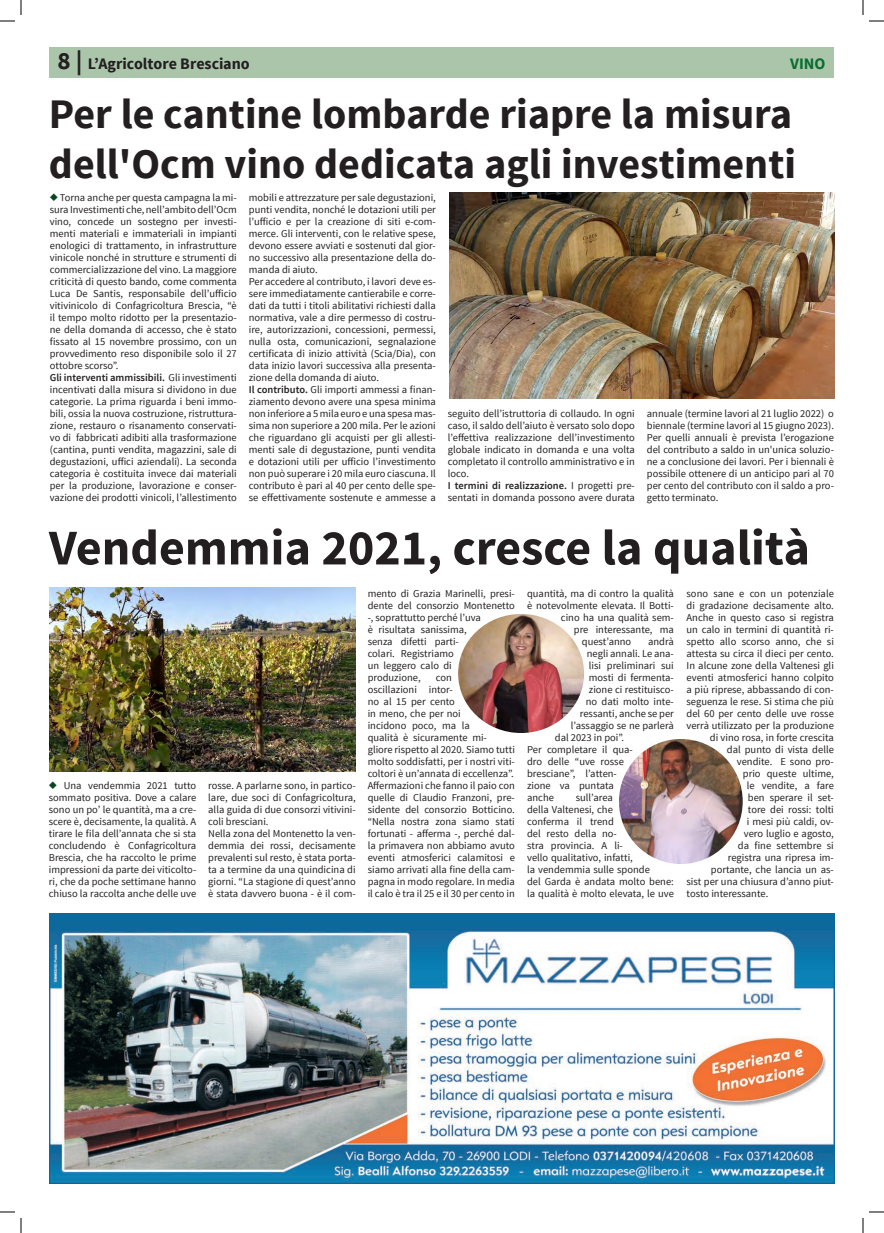
<style>
.page{position:relative;width:884px;height:1233px;background:#fff}
.page>*{position:absolute;margin:0;border:0;box-sizing:border-box;transform-origin:0 0}
.TITOLI_articoli_BIG{font:700 50px "Source Sans Pro";color:#231f20}
.TITOLI_articoli_BIG-2{font:700 42px/50.4px "Source Sans Pro";color:#231f20}
.t1{font:700 16px "Source Sans Pro";letter-spacing:-.005em;color:#231f20}
.t2{font:700 16px "Source Sans Pro";color:#086d2f}
.Testo_lungo{font:10.5px/12px "Source Sans Pro";color:#231f20;text-align:justify}
.s1{font-size:25px}
.s2{color:#084622}
.s3{font-weight:600}
</style>
<div class="page">
<img style="left:449px;top:192px;width:386px;height:206px">
<img style="left:49px;top:587px;width:306px;height:185px">
<div style="left:49px;top:47px;width:785px;height:31px;background:#abc5ab"></div>
<img style="left:49px;top:914px;width:786px;height:269px">
<img style="left:458px;top:614px;width:126px;height:119px">
<img style="left:619px;top:739px;width:124px;height:125px">
<svg style="left:0;top:1211px;width:15px;height:1px"></svg>
<svg style="left:869px;top:1211px;width:15px;height:1px"></svg>
<svg style="left:0;top:0;width:22px;height:22px"></svg>
<svg style="left:20px;top:1218px;width:2px;height:15px"></svg>
<svg style="left:862px;top:0;width:22px;height:22px"></svg>
<svg style="left:862px;top:1218px;width:2px;height:15px"></svg>
<p class="t1" style="left:57px;top:53px;width:194px"><span class="s1">8 |</span> L’Agricoltore Bresciano</p>
<p class="t2" style="left:790px;top:53px;width:37px">VINO</p>
<p class="TITOLI_articoli_BIG-2" style="left:49px;top:90px;width:748px">Per le cantine lombarde riapre la misura dell'Ocm vino dedicata agli investimenti</p>
<p class="Testo_lungo" style="left:50px;top:192px;width:189px"><span class="s2">◆</span> Torna anche per questa campagna la mi&shy;sura Investimenti che, nell’ambito dell’Ocm vino, concede un sostegno per investi&shy;menti materiali e immateriali in impianti enologici di trattamento, in infrastrutture vinicole nonché in strutture e strumenti di commercializzazione del vino. La maggiore criticità di questo bando, come commenta Luca De Santis, responsabile dell’ufficio vitivinicolo di Confagricoltura Brescia, “è il tempo molto ridotto per la presentazio&shy;ne della domanda di accesso, che è stato fissato al 15 novembre prossimo, con un provvedimento reso disponibile solo il 27 ottobre scorso”.</p>
<p class="Testo_lungo" style="left:50px;top:372px;width:189px"><span class="s3">Gli interventi ammissibili.</span> Gli investimenti incentivati dalla misura si dividono in due categorie. La prima riguarda i beni immo&shy;bili, ossia la nuova costruzione, ristruttura&shy;zione, restauro o risanamento conservati&shy;vo di fabbricati adibiti alla trasformazione (cantina, punti vendita, magazzini, sale di degustazioni, uffici aziendali). La seconda categoria è costituita invece dai materiali per la produzione, lavorazione e conser&shy;vazione dei prodotti vinicoli, l’allestimento</p>
<p class="Testo_lungo" style="left:249px;top:192px;width:189px">mobili e attrezzature per sale degustazioni, punti vendita, nonché le dotazioni utili per l’ufficio e per la creazione di siti e-com&shy;merce. Gli interventi, con le relative spese, devono essere avviati e sostenuti dal gior&shy;no successivo alla presentazione della do&shy;manda di aiuto.</p>
<p class="Testo_lungo" style="left:249px;top:276px;width:189px">Per accedere al contributo, i lavori deve es&shy;sere immediatamente cantierabile e corre&shy;dati da tutti i titoli abilitativi richiesti dalla normativa, vale a dire permesso di costru&shy;ire, autorizzazioni, concessioni, permessi, nulla osta, comunicazioni, segnalazione certificata di inizio attività (Scia/Dia), con data inizio lavori successiva alla presenta&shy;zione della domanda di aiuto.</p>
<p class="Testo_lungo" style="left:249px;top:384px;width:189px"><span class="s3">Il contributo.</span> Gli importi ammessi a finan&shy;ziamento devono avere una spesa minima non inferiore a 5 mila euro e una spesa mas&shy;sima non superiore a 200 mila. Per le azioni che riguardano gli acquisti per gli allesti&shy;menti sale di degustazione, punti vendita e dotazioni utili per ufficio l’investimento non può superare i 20 mila euro ciascuna. Il contributo è pari al 40 per cento delle spe&shy;se effettivamente sostenute e ammesse a</p>
<p class="Testo_lungo" style="left:647px;top:408px;width:189px">annuale (termine lavori al 21 luglio 2022) o biennale (termine lavori al 15 giugno 2023).<br>Per quelli annuali è prevista l’erogazione del contributo a saldo in un'unica soluzio&shy;ne a conclusione dei lavori. Per i biennali è possibile ottenere di un anticipo pari al 70 per cento del contributo con il saldo a pro&shy;getto terminato.</p>
<p class="TITOLI_articoli_BIG" style="left:49px;top:516px;width:762px">Vendemmia 2021, cresce la qualità</p>
<p class="Testo_lungo" style="left:448px;top:408px;width:189px">seguito dell’istruttoria di collaudo. In ogni caso, il saldo dell’aiuto è versato solo dopo l’effettiva realizzazione dell’investimento globale indicato in domanda e una volta completato il controllo amministrativo e in loco.</p>
<p class="Testo_lungo" style="left:448px;top:480px;width:189px"><span class="s3">I termini di realizzazione.</span> I progetti pre&shy;sentati in domanda possono avere durata</p>
<p class="Testo_lungo" style="left:49px;top:780px;width:149px"><span class="s2">◆</span> Una vendemmia 2021 tutto sommato positiva. Dove a calare sono un po’ le quantità, ma a cre&shy;scere è, decisamente, la qualità. A tirare le fila dell’annata che si sta concludendo è Confagricoltura Brescia, che ha raccolto le prime impressioni da parte dei viticolto&shy;ri, che da poche settimane hanno chiuso la raccolta anche delle uve</p>
<p class="Testo_lungo" style="left:208px;top:780px;width:149px">rosse. A parlarne sono, in partico&shy;lare, due soci di Confagricoltura, alla guida di due consorzi vitivini&shy;coli bresciani.</p>
<p class="Testo_lungo" style="left:208px;top:828px;width:149px">Nella zona del Montenetto la ven&shy;demmia dei rossi, decisamente prevalenti sul resto, è stata porta&shy;ta a termine da una quindicina di giorni. “La stagione di quest’anno è stata davvero buona - è il com-</p>
<p class="Testo_lungo" style="left:368px;top:588px;width:149px;text-align:left">mento di Grazia Marinelli, presi&shy;dente del consorzio Montenetto -, soprattutto perché l’uva<br>è risultata sanissima,<br>senza difetti parti-<br>colari. Registriamo<br>un leggero calo di<br>produzione,</p>
<p class="Testo_lungo" style="left:368px;top:672px;width:149px;text-align:left;text-indent:68px">con<br>oscillazioni intor-<br>no al 15 per cento<br>in meno, che per noi<br>incidono poco, ma la<br>qualità è sicuramente mi-<br>gliore rispetto al 2020. Siamo tutti molto soddisfatti, per i nostri viti&shy;coltori è un’annata di eccellenza”.</p>
<p class="Testo_lungo" style="left:368px;top:780px;width:149px">Affermazioni che fanno il paio con quelle di Claudio Franzoni, pre&shy;sidente del consorzio Botticino. “Nella nostra zona siamo stati fortunati - afferma -, perché dal&shy;la primavera non abbiamo avuto eventi atmosferici calamitosi e siamo arrivati alla fine della cam&shy;pagna in modo regolare. In media il calo è tra il 25 e il 30 per cento in</p>
<p class="Testo_lungo" style="left:527px;top:588px;width:148px">quantità, ma di contro la qualità</p>
<p class="Testo_lungo" style="left:527px;top:600px;width:148px">è notevolmente elevata. Il Botti-</p>
<p class="Testo_lungo" style="left:561px;top:612px;width:115px">cino ha una qualità sem-</p>
<p class="Testo_lungo" style="left:574px;top:624px;width:102px">pre interessante, ma</p>
<p class="Testo_lungo" style="left:582px;top:636px;width:51px">quest’anno</p>
<p class="Testo_lungo" style="left:648px;top:636px;width:27px">andrà</p>
<p class="Testo_lungo" style="left:587px;top:648px;width:89px">negli annali. Le ana-</p>
<p class="Testo_lungo" style="left:589px;top:660px;width:86px">lisi preliminari sui</p>
<p class="Testo_lungo" style="left:589px;top:672px;width:86px">mosti di fermenta-</p>
<p class="Testo_lungo" style="left:589px;top:684px;width:86px">zione ci restituisco-</p>
<p class="Testo_lungo" style="left:586px;top:696px;width:90px">no dati molto inte-</p>
<p class="Testo_lungo" style="left:580px;top:708px;width:96px">ressanti, anche se per</p>
<p class="Testo_lungo" style="left:571px;top:720px;width:104px">l’assaggio se ne parlerà</p>
<p class="Testo_lungo" style="left:555px;top:732px;width:71px">dal 2023 in poi”.</p>
<p class="Testo_lungo" style="left:527px;top:744px;width:107px;text-align:left">Per completare il qua&shy;dro delle “uve rosse bresciane”, l’atten&shy;zione va puntata anche</p>
<p class="Testo_lungo" style="left:527px;top:792px;width:148px;text-align:left;text-indent:49px">sull’area<br>della Valtenesi, che<br>conferma il trend<br>del resto della no-<br>stra provincia. A li-<br>vello qualitativo, infatti,<br>la vendemmia sulle sponde<br>del Garda è andata molto bene: la qualità è molto elevata, le uve</p>
<p class="Testo_lungo" style="left:687px;top:588px;width:149px">sono sane e con un potenziale</p>
<p class="Testo_lungo" style="left:687px;top:600px;width:149px">di gradazione decisamente alto.</p>
<p class="Testo_lungo" style="left:687px;top:612px;width:149px">Anche in questo caso si registra</p>
<p class="Testo_lungo" style="left:687px;top:624px;width:149px">un calo in termini di quantità ri-</p>
<p class="Testo_lungo" style="left:687px;top:636px;width:149px">spetto allo scorso anno, che si</p>
<p class="Testo_lungo" style="left:687px;top:648px;width:149px">attesta su circa il dieci per cento.</p>
<p class="Testo_lungo" style="left:687px;top:660px;width:149px">In alcune zone della Valtenesi gli</p>
<p class="Testo_lungo" style="left:687px;top:672px;width:149px">eventi atmosferici hanno colpito</p>
<p class="Testo_lungo" style="left:687px;top:684px;width:149px">a più riprese, abbassando di con-</p>
<p class="Testo_lungo" style="left:687px;top:696px;width:149px">seguenza le rese. Si stima che più</p>
<p class="Testo_lungo" style="left:687px;top:708px;width:149px">del 60 per cento delle uve rosse</p>
<p class="Testo_lungo" style="left:687px;top:720px;width:149px">verrà utilizzato per la produzione</p>
<p class="Testo_lungo" style="left:710px;top:732px;width:126px">di vino rosa, in forte crescita</p>
<p class="Testo_lungo" style="left:727px;top:744px;width:109px">dal punto di vista delle</p>
<p class="Testo_lungo" style="left:737px;top:756px;width:98px">vendite. E sono pro-</p>
<p class="Testo_lungo" style="left:743px;top:768px;width:92px">prio queste ultime,</p>
<p class="Testo_lungo" style="left:747px;top:780px;width:88px">le vendite, a fare</p>
<p class="Testo_lungo" style="left:748px;top:792px;width:87px">ben sperare il set-</p>
<p class="Testo_lungo" style="left:748px;top:804px;width:87px">tore dei rossi: tolti</p>
<p class="Testo_lungo" style="left:747px;top:816px;width:89px">i mesi più caldi, ov-</p>
<p class="Testo_lungo" style="left:744px;top:828px;width:91px">vero luglio e agosto,</p>
<p class="Testo_lungo" style="left:738px;top:840px;width:98px">da fine settembre si</p>
<p class="Testo_lungo" style="left:728px;top:852px;width:108px">registra una ripresa im-</p>
<p class="Testo_lungo" style="left:711px;top:864px;width:124px">portante, che lancia un as-</p>
<p class="Testo_lungo" style="left:687px;top:876px;width:149px">sist per una chiusura d’anno piut-</p>
<p class="Testo_lungo" style="left:687px;top:888px;width:83px">tosto interessante.</p>
</div>
